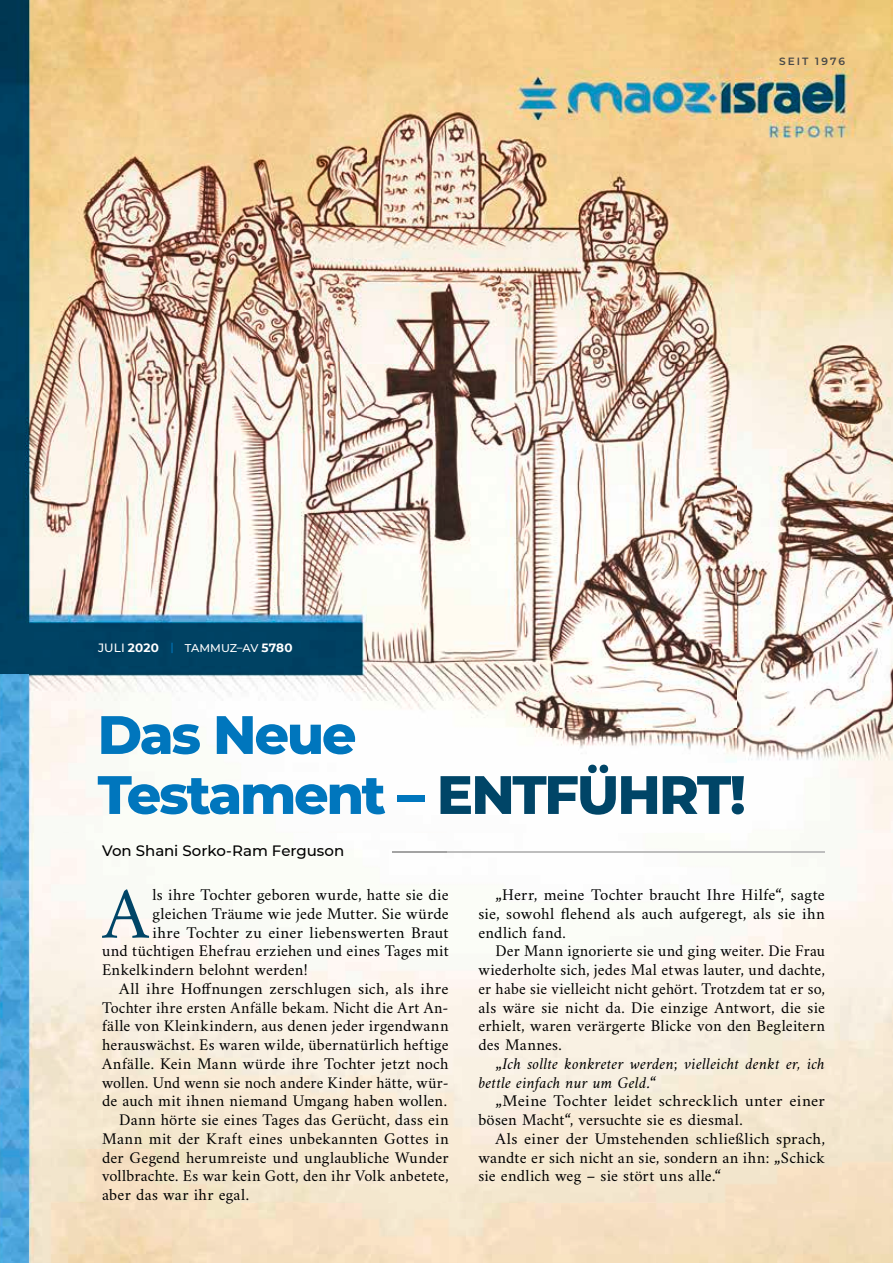
<style>
.page{position:relative;width:893px;height:1263px;background:#fff}
.page>*{position:absolute;margin:0;border:0;box-sizing:border-box;transform-origin:0 0}
.t1{font:74.55px "Amiri";color:#004567}
.t2{font:800 54px/60px "Montserrat";letter-spacing:-.04em;color:#0076bd}
.t3{font:16.5px/18.8px "Amiri";letter-spacing:.01em;color:#000;text-align:justify}
.t4{font:16.5px/18.8px "Amiri";letter-spacing:.01em;color:#000;scale:1.04 1}
.t5{font:italic 16.5px/18.8px "Amiri";letter-spacing:.01em;color:#000}
.t6{font:500 15px "Montserrat";letter-spacing:-.005em;color:#000}
.t7{font:500 11.25px "Montserrat";color:#fff}
.t8{font:600 10.5px "Montserrat";letter-spacing:.2em;color:#494948}
.s1{font-size:12px}
.s2{font-weight:700;font-size:12px}
.s3{color:#0076bd}
.s4{color:#004567}
</style>
<div class="page">
<img style="left:0;top:0;width:893px;height:1263px">
<img style="left:0;top:675px;width:29px;height:588px">
<hr style="left:393px;top:851px;width:432px;height:1px;background:#bebebe">
<hr style="left:392px;top:851px;width:54px;height:1px;background:#a3a3a3">
<p class="t8" style="left:779px;top:54px;width:67px">SEIT 1976</p>
<p class="t7" style="left:98px;top:640px;width:196px"><span class="s1">JULI</span> <span class="s2">2020</span> <span class="s3">|</span> TAMMUZ–AV <span class="s2">5780</span></p>
<h2 class="t2" style="left:98px;top:702px;width:650px">Das Neue<br>Testament – <span class="s4">ENTFÜHRT!</span></h2>
<p class="t6" style="left:102px;top:840px;width:244px">Von Shani Sorko-Ram Ferguson</p>
<h1 class="t1" style="left:103px;top:868px;width:47px">A</h1>
<p class="t3" style="left:152px;top:885px;width:298px">ls ihre Tochter geboren wurde, hatte sie die</p>
<p class="t3" style="left:152px;top:904px;width:298px">gleichen Träume wie jede Mutter. Sie würde</p>
<p class="t3" style="left:152px;top:922px;width:298px">ihre Tochter zu einer liebenswerten Braut</p>
<p class="t3" style="left:102px;top:941px;width:348px">und tüchtigen Ehefrau erziehen und eines Tages mit</p>
<p class="t3" style="left:102px;top:960px;width:207px">Enkelkindern belohnt werden!</p>
<p class="t3" style="left:119px;top:979px;width:331px">All ihre Hoffnungen zerschlugen sich, als ihre</p>
<p class="t3" style="left:102px;top:997px;width:348px">Tochter ihre ersten Anfälle bekam. Nicht die Art An-</p>
<p class="t3" style="left:102px;top:1016px;width:348px">fälle von Kleinkindern, aus denen jeder irgendwann</p>
<p class="t3" style="left:102px;top:1035px;width:348px">herauswächst. Es waren wilde, übernatürlich heftige</p>
<p class="t3" style="left:102px;top:1054px;width:348px">Anfälle. Kein Mann würde ihre Tochter jetzt noch</p>
<p class="t3" style="left:102px;top:1072px;width:348px">wollen. Und wenn sie noch andere Kinder hätte, wür-</p>
<p class="t3" style="left:102px;top:1091px;width:346px">de auch mit ihnen niemand Umgang haben wollen.</p>
<p class="t3" style="left:119px;top:1110px;width:331px">Dann hörte sie eines Tages das Gerücht, dass ein</p>
<p class="t3" style="left:102px;top:1129px;width:348px">Mann mit der Kraft eines unbekannten Gottes in</p>
<p class="t3" style="left:102px;top:1147px;width:348px">der Gegend herumreiste und unglaubliche Wunder</p>
<p class="t3" style="left:102px;top:1166px;width:348px">vollbrachte. Es war kein Gott, den ihr Volk anbetete,</p>
<p class="t3" style="left:102px;top:1185px;width:148px">aber das war ihr egal.</p>
<p class="t3" style="left:478px;top:885px;width:348px;text-indent:17px">„Herr, meine Tochter braucht Ihre Hilfe“, sagte sie, sowohl flehend als auch aufgeregt, als sie ihn endlich fand.</p>
<p class="t3" style="left:478px;top:941px;width:348px;text-indent:17px">Der Mann ignorierte sie und ging weiter. Die Frau wiederholte sich, jedes Mal etwas lauter, und dachte, er habe sie vielleicht nicht gehört. Trotzdem tat er so, als wäre sie nicht da. Die einzige Antwort, die sie erhielt, waren verärgerte Blicke von den Begleitern des Mannes.</p>
<p class="t5" style="left:478px;top:1054px;width:348px;text-indent:17px">„Ich sollte konkreter werden; vielleicht denkt er, ich bettle einfach nur um Geld.“</p>
<p class="t4" style="left:478px;top:1091px;width:335px;text-indent:17px">„Meine Tochter leidet schrecklich unter einer bösen Macht“, versuchte sie es diesmal.</p>
<p class="t3" style="left:478px;top:1129px;width:348px;text-indent:17px">Als einer der Umstehenden schließlich sprach, wandte er sich nicht an sie, sondern an ihn: „Schick sie endlich weg – sie stört uns alle.“</p>
</div>
